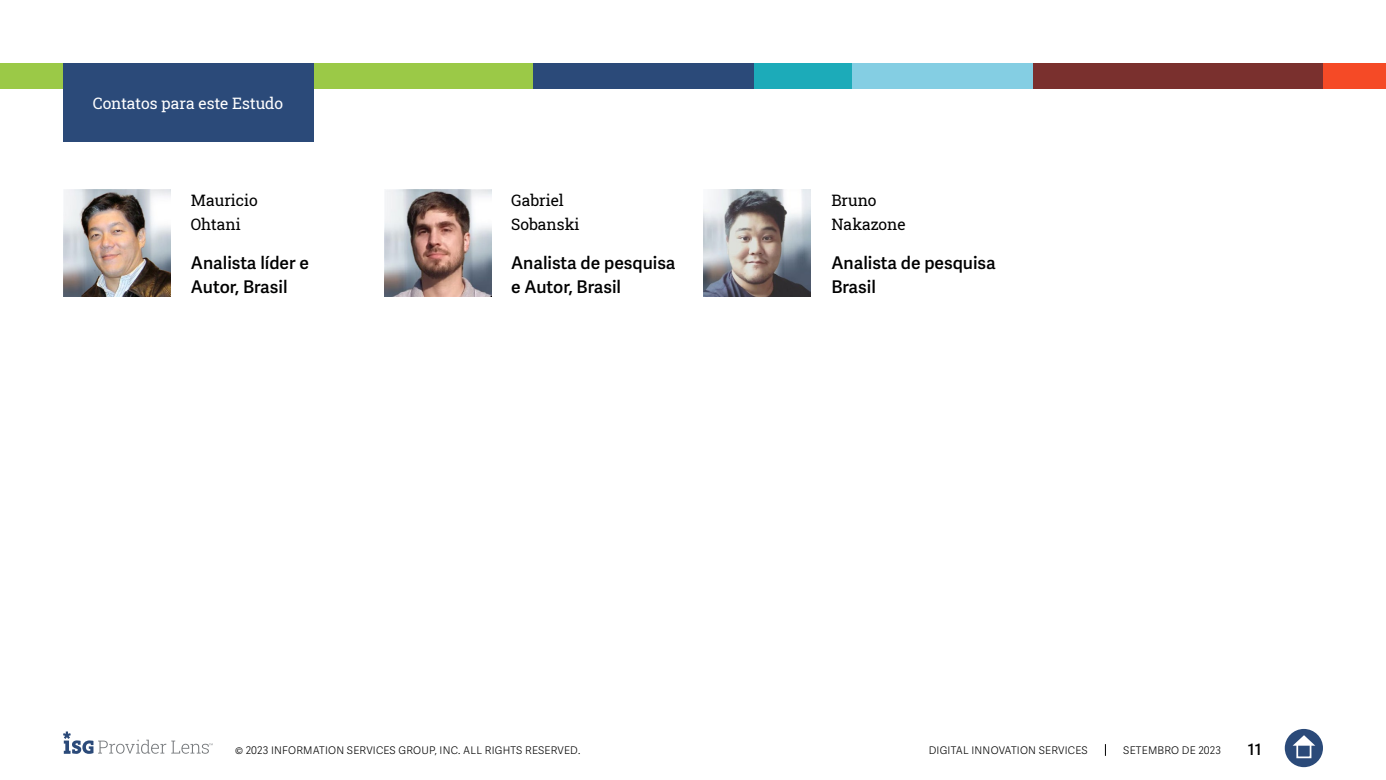
<style>
.page{position:relative;width:1386px;height:780px;background:#fff}
.page>*{position:absolute;margin:0;border:0;box-sizing:border-box;transform-origin:0 0}
.t1{font:600 17.5px/24.5px "Adelle Sans";color:#000101}
.t2{font:15.75px/24.5px "Roboto Slab ISG P Regular";color:#000}
.t3{font:15.75px "Roboto Slab ISG P Regular";color:#fff}
.t4{font:600 15.75px "Adelle Sans";color:#000}
.t5{font:300 10.5px "Adelle Sans";letter-spacing:.02em;color:#000}
</style>
<div class="page">
<svg style="left:1105px;top:744px;width:1px;height:12px"></svg>
<div style="left:1285px;top:729px;width:38px;height:38px;background:#2b4a79;border-radius:50%"></div>
<svg style="left:1293px;top:735px;width:22px;height:10px"></svg>
<div style="left:1296px;top:743px;width:15px;height:15px;border:2px solid #fff"></div>
<svg style="left:63px;top:731px;width:150px;height:23px"></svg>
<div style="left:0;top:63px;width:533px;height:26px;background:#9bc947"></div>
<div style="left:533px;top:63px;width:223px;height:26px;background:#2b4a79"></div>
<div style="left:850px;top:63px;width:184px;height:26px;background:#84cee3"></div>
<div style="left:1323px;top:63px;width:63px;height:26px;background:#f54a26"></div>
<div style="left:1033px;top:63px;width:290px;height:26px;background:#7a302e"></div>
<div style="left:754px;top:63px;width:98px;height:26px;background:#1cabb9"></div>
<div style="left:63px;top:63px;width:251px;height:79px;background:#2b4a79"></div>
<img style="left:63px;top:189px;width:107px;height:108px">
<img style="left:703px;top:189px;width:108px;height:108px">
<img style="left:384px;top:189px;width:107px;height:108px">
<h2 class="t3" style="left:93px;top:92px;width:192px">Contatos para este Estudo</h2>
<h2 class="t2" style="left:191px;top:187px;width:68px">Mauricio<br>Ohtani</h2>
<h1 class="t1" style="left:191px;top:251px;width:120px">Analista líder e<br>Autor, Brasil</h1>
<h2 class="t2" style="left:511px;top:187px;width:70px">Gabriel<br>Sobanski</h2>
<h1 class="t1" style="left:511px;top:251px;width:166px">Analista de pesquisa e Autor, Brasil</h1>
<h2 class="t2" style="left:831px;top:187px;width:76px">Bruno<br>Nakazone</h2>
<h1 class="t1" style="left:831px;top:251px;width:166px">Analista de pesquisa<br>Brasil</h1>
<p class="t5" style="left:235px;top:744px;width:347px">© 2023 INFORMATION SERVICES GROUP, INC. ALL RIGHTS RESERVED.</p>
<p class="t5" style="left:929px;top:744px;width:160px">DIGITAL INNOVATION SERVICES</p>
<p class="t5" style="left:1123px;top:744px;width:99px">SETEMBRO DE 2023</p>
<h2 class="t4" style="left:1248px;top:740px;width:15px">11</h2>
</div>
